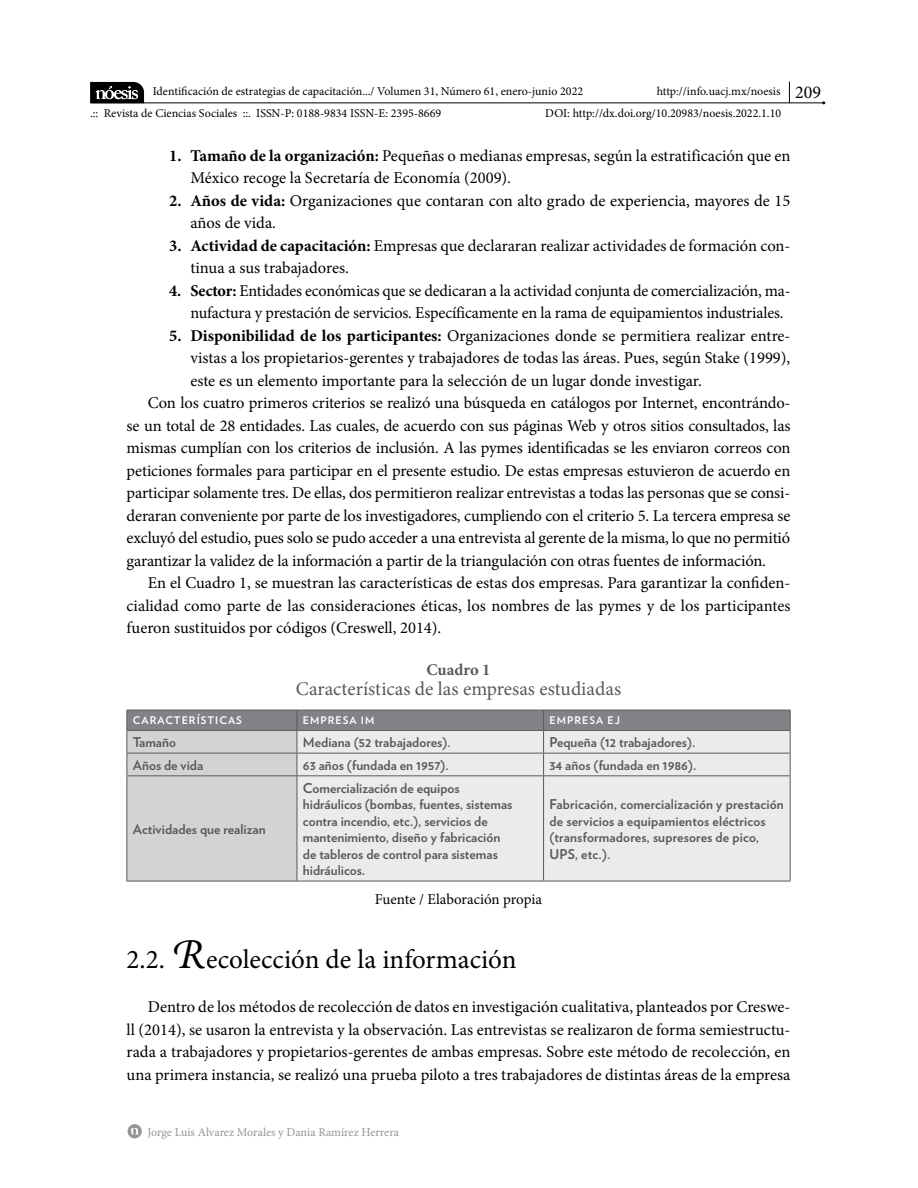
<style>
.page{position:relative;width:918px;height:1188px;background:#fff}
.page>*{position:absolute;margin:0;border:0;box-sizing:border-box;transform-origin:0 0}
.t1{font:27px "Minion Pro";color:#000}
.t2{font:19.5px "Minion Pro";color:#58595b}
.t3{font:16.5px/22.5px "Minion Pro";letter-spacing:-.01em;color:#000}
.t4{font:700 16.5px "Minion Pro";color:#58595b}
.t5{font:15px "Minion Pro";letter-spacing:-.005em;color:#000}
.t6{font:700 13.5px/16.5px "Verlag";color:#58595b}
.t7{font:12px "Minion Pro";color:#000}
.t8{font:12px "Minion Pro";color:#939598}
.t9{font:700 10.5px "Verlag";letter-spacing:.1em;color:#fff}
.s1{font-size:18px}
.s2{font-weight:700}
.s3{font-style:italic;font-size:42px}
</style>
<div class="page">
<hr style="left:91px;top:102px;width:733px;height:1px;background:#000">
<svg style="left:789px;top:82px;width:1px;height:21px"></svg>
<svg style="left:90px;top:82px;width:54px;height:21px"></svg>
<div style="left:128px;top:1124px;width:14px;height:14px;background:#939598;border-radius:50%"></div>
<svg style="left:130px;top:1128px;width:8px;height:6px"></svg>
<hr style="left:127px;top:881px;width:170px;height:1px;background:#58595b">
<hr style="left:297px;top:881px;width:247px;height:1px;background:#58595b">
<hr style="left:544px;top:881px;width:247px;height:1px;background:#58595b">
<svg style="left:127px;top:710px;width:664px;height:171px;background:#d5d5d7"></svg>
<hr style="left:127px;top:776px;width:1px;height:105px;background:#58595b">
<hr style="left:543px;top:776px;width:1px;height:105px;background:#58595b">
<hr style="left:790px;top:776px;width:1px;height:105px;background:#58595b">
<p class="t7" style="left:153px;top:83px;width:432px">Identificación de estrategias de capacitación.../ Volumen 31, Número 61, enero-junio 2022</p>
<p class="t7" style="left:657px;top:83px;width:166px">http://info.uacj.mx/noesis <span class="s1">209</span></p>
<p class="t7" style="left:90px;top:106px;width:353px">.:: Revista de Ciencias Sociales ::. ISSN-P: 0188-9834 ISSN-E: 2395-8669</p>
<p class="t7" style="left:545px;top:106px;width:237px">DOI: http://dx.doi.org/10.20983/noesis.2022.1.10</p>
<p class="t3" style="left:190px;top:144px;width:602px;text-indent:-21px"><span class="s2">1. Tamaño de la organización:</span> Pequeñas o medianas empresas, según la estratificación que en<br>México recoge la Secretaría de Economía (2009).</p>
<p class="t3" style="left:190px;top:189px;width:602px;text-indent:-21px"><span class="s2">2. Años de vida:</span> Organizaciones que contaran con alto grado de experiencia, mayores de 15 años de vida.</p>
<p class="t3" style="left:190px;top:234px;width:602px;text-indent:-21px"><span class="s2">3. Actividad de capacitación:</span> Empresas que declararan realizar actividades de formación con&shy;tinua a sus trabajadores.</p>
<p class="t3" style="left:190px;top:279px;width:602px;text-indent:-21px"><span class="s2">4. Sector:</span> Entidades económicas que se dedicaran a la actividad conjunta de comercialización, ma&shy;nufactura y prestación de servicios. Específicamente en la rama de equipamientos industriales.</p>
<p class="t3" style="left:169px;top:324px;width:623px"><span class="s2">5. Disponibilidad de los participantes:</span> Organizaciones donde se permitiera realizar entre-</p>
<p class="t3" style="left:190px;top:347px;width:601px">vistas a los propietarios-gerentes y trabajadores de todas las áreas. Pues, según Stake (1999),</p>
<p class="t3" style="left:190px;top:369px;width:513px">este es un elemento importante para la selección de un lugar donde investigar.</p>
<p class="t3" style="left:148px;top:392px;width:644px">Con los cuatro primeros criterios se realizó una búsqueda en catálogos por Internet, encontrándo-</p>
<p class="t3" style="left:127px;top:414px;width:665px">se un total de 28 entidades. Las cuales, de acuerdo con sus páginas Web y otros sitios consultados, las</p>
<p class="t3" style="left:127px;top:437px;width:665px">mismas cumplían con los criterios de inclusión. A las pymes identificadas se les enviaron correos con</p>
<p class="t3" style="left:127px;top:459px;width:665px">peticiones formales para participar en el presente estudio. De estas empresas estuvieron de acuerdo en</p>
<p class="t3" style="left:127px;top:482px;width:665px">participar solamente tres. De ellas, dos permitieron realizar entrevistas a todas las personas que se consi-</p>
<p class="t3" style="left:127px;top:504px;width:665px">deraran conveniente por parte de los investigadores, cumpliendo con el criterio 5. La tercera empresa se</p>
<p class="t3" style="left:127px;top:527px;width:665px">excluyó del estudio, pues solo se pudo acceder a una entrevista al gerente de la misma, lo que no permitió</p>
<p class="t3" style="left:127px;top:549px;width:641px">garantizar la validez de la información a partir de la triangulación con otras fuentes de información.</p>
<p class="t3" style="left:148px;top:572px;width:644px">En el Cuadro 1, se muestran las características de estas dos empresas. Para garantizar la confiden-</p>
<p class="t3" style="left:127px;top:594px;width:665px">cialidad como parte de las consideraciones éticas, los nombres de las pymes y de los participantes</p>
<p class="t3" style="left:127px;top:617px;width:316px">fueron sustituidos por códigos (Creswell, 2014).</p>
<p class="t4" style="left:427px;top:658px;width:65px">Cuadro 1</p>
<p class="t2" style="left:296px;top:676px;width:327px">Características de las empresas estudiadas</p>
<p class="t9" style="left:133px;top:712px;width:111px">CARACTERÍSTICAS</p>
<p class="t9" style="left:303px;top:712px;width:73px">EMPRESA IM</p>
<p class="t9" style="left:550px;top:712px;width:72px">EMPRESA EJ</p>
<p class="t6" style="left:133px;top:733px;width:45px">Tamaño</p>
<p class="t6" style="left:303px;top:733px;width:149px">Mediana (52 trabajadores).</p>
<p class="t6" style="left:550px;top:733px;width:147px">Pequeña (12 trabajadores).</p>
<p class="t6" style="left:133px;top:756px;width:72px">Años de vida</p>
<p class="t6" style="left:303px;top:756px;width:147px">63 años (fundada en 1957).</p>
<p class="t6" style="left:550px;top:756px;width:148px">34 años (fundada en 1986).</p>
<p class="t6" style="left:133px;top:820px;width:134px">Actividades que realizan</p>
<p class="t6" style="left:303px;top:779px;width:211px">Comercialización de equipos hidráulicos (bombas, fuentes, sistemas contra incendio, etc.), servicios de mantenimiento, diseño y fabricación de tableros de control para sistemas hidráulicos.</p>
<p class="t6" style="left:550px;top:795px;width:236px">Fabricación, comercialización y prestación de servicios a equipamientos eléctricos (transformadores, supresores de pico, UPS, etc.).</p>
<p class="t5" style="left:375px;top:889px;width:169px">Fuente / Elaboración propia</p>
<h1 class="t1" style="left:127px;top:942px;width:391px">2.2. <span class="s3">R</span>ecolección de la información</h1>
<p class="t3" style="left:127px;top:996px;width:665px;text-align:justify;text-indent:21px">Dentro de los métodos de recolección de datos en investigación cualitativa, planteados por Creswe&shy;ll (2014), se usaron la entrevista y la observación. Las entrevistas se realizaron de forma semiestructu&shy;rada a trabajadores y propietarios-gerentes de ambas empresas. Sobre este método de recolección, en una primera instancia, se realizó una prueba piloto a tres trabajadores de distintas áreas de la empresa</p>
<p class="t8" style="left:147px;top:1124px;width:253px">Jorge Luis Alvarez Morales y Dania Ramírez Herrera</p>
</div>
